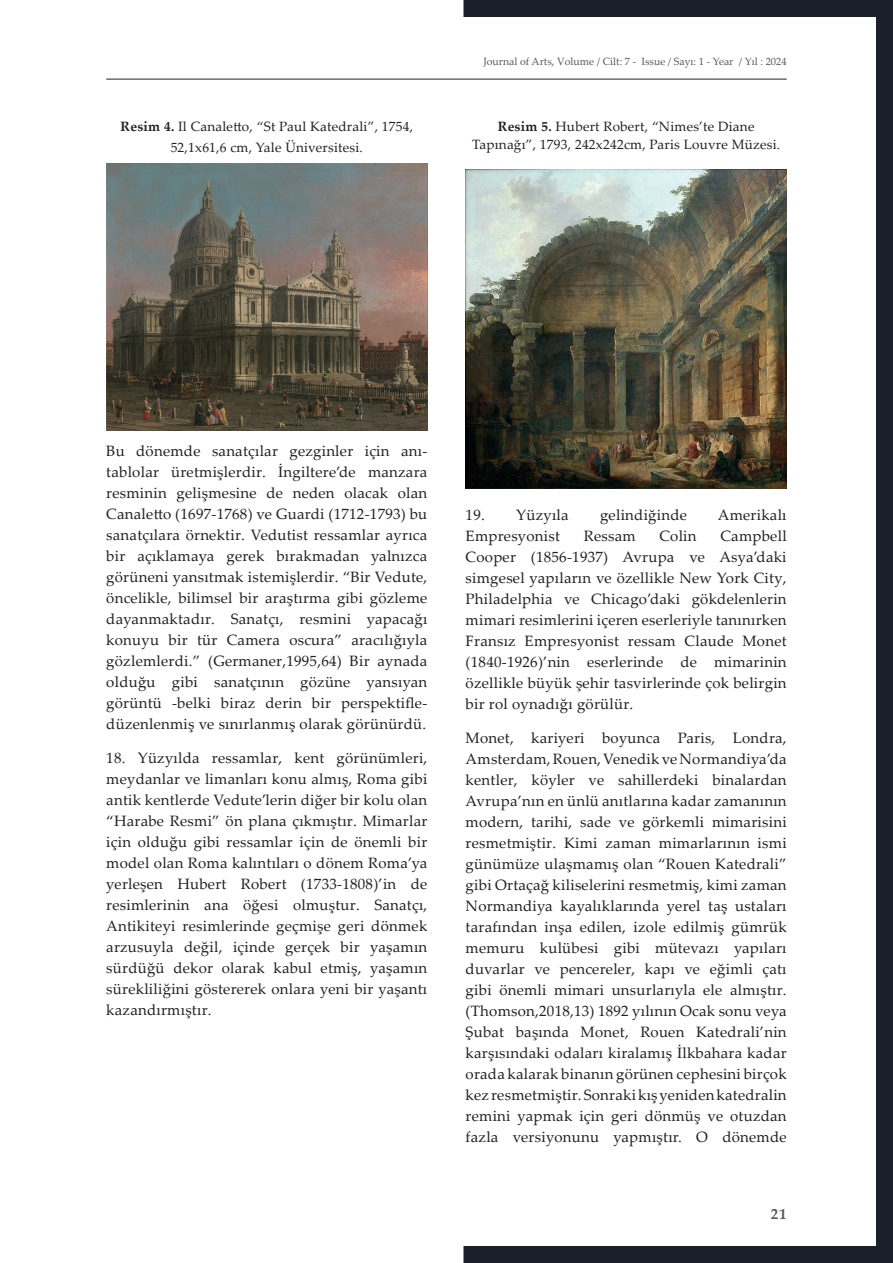
<style>
.page{position:relative;width:893px;height:1263px;background:#fff}
.page>*{position:absolute;margin:0;border:0;box-sizing:border-box;transform-origin:0 0}
.t1{font:15px/21px "Palatino Linotype";letter-spacing:.015em;color:#231f20;text-align:justify}
.t2{font:700 15px "Palatino Linotype";color:#57585a}
.t3{font:13.5px/21px "Palatino Linotype";letter-spacing:.015em;color:#231f20;text-align:center}
.t4{font:10.5px "Palatino Linotype";color:#57585a}
.s1{font-weight:700}
</style>
<div class="page">
<svg style="left:463px;top:0;width:430px;height:1263px"></svg>
<hr style="left:106px;top:79px;width:681px;height:1px;background:#231f20">
<img style="left:106px;top:164px;width:321px;height:266px">
<img style="left:466px;top:170px;width:321px;height:319px">
<p class="t3" style="left:121px;top:115px;width:294px"><span class="s1">Resim 4.</span> Il Canaletto, “St Paul Katedrali”, 1754,<br>52,1x61,6 cm, Yale Üniversitesi.</p>
<p class="t4" style="left:483px;top:54px;width:305px">Journal of Arts, Volume / Cilt: 7 - Issue / Sayı: 1 - Year / Yıl : 2024</p>
<p class="t3" style="left:472px;top:117px;width:310px;line-height:18px"><span class="s1">Resim 5.</span> Hubert Robert, “Nimes’te Diane<br>Tapınağı”, 1793, 242x242cm, Paris Louvre Müzesi.</p>
<p class="t1" style="left:106px;top:440px;width:323px">Bu dönemde sanatçılar gezginler için anı&shy;tablolar üretmişlerdir. İngiltere’de manzara resminin gelişmesine de neden olacak olan Canaletto (1697-1768) ve Guardi (1712-1793) bu sanatçılara örnektir. Vedutist ressamlar ayrıca bir açıklamaya gerek bırakmadan yalnızca görüneni yansıtmak istemişlerdir. “Bir Vedute, öncelikle, bilimsel bir araştırma gibi gözleme dayanmaktadır. Sanatçı, resmini yapacağı konuyu bir tür Camera oscura” aracılığıyla gözlemlerdi.” (Germaner,1995,64) Bir aynada olduğu gibi sanatçının gözüne yansıyan görüntü -belki biraz derin bir perspektifle&shy;düzenlenmiş ve sınırlanmış olarak görünürdü.</p>
<p class="t1" style="left:106px;top:746px;width:323px">18. Yüzyılda ressamlar, kent görünümleri, meydanlar ve limanları konu almış, Roma gibi antik kentlerde Vedute’lerin diğer bir kolu olan “Harabe Resmi” ön plana çıkmıştır. Mimarlar için olduğu gibi ressamlar için de önemli bir model olan Roma kalıntıları o dönem Roma’ya yerleşen Hubert Robert (1733-1808)’in de resimlerinin ana öğesi olmuştur. Sanatçı, Antikiteyi resimlerinde geçmişe geri dönmek arzusuyla değil, içinde gerçek bir yaşamın sürdüğü dekor olarak kabul etmiş, yaşamın sürekliliğini göstererek onlara yeni bir yaşantı kazandırmıştır.</p>
<p class="t1" style="left:466px;top:504px;width:105px">19. Yüzyıla</p>
<p class="t1" style="left:600px;top:504px;width:88px">gelindiğinde</p>
<p class="t1" style="left:718px;top:504px;width:70px">Amerikalı</p>
<p class="t1" style="left:466px;top:525px;width:96px">Empresyonist</p>
<p class="t1" style="left:584px;top:525px;width:53px">Ressam</p>
<p class="t1" style="left:659px;top:525px;width:39px">Colin</p>
<p class="t1" style="left:466px;top:525px;width:323px;text-indent:255px">Campbell Cooper (1856-1937) Avrupa ve Asya’daki simgesel yapıların ve özellikle New York City, Philadelphia ve Chicago’daki gökdelenlerin mimari resimlerini içeren eserleriyle tanınırken Fransız Empresyonist ressam Claude Monet (1840-1926)’nin eserlerinde de mimarinin özellikle büyük şehir tasvirlerinde çok belirgin bir rol oynadığı görülür.</p>
<p class="t1" style="left:466px;top:727px;width:323px">Monet, kariyeri boyunca Paris, Londra, Amsterdam, Rouen, Venedik ve Normandiya’da kentler, köyler ve sahillerdeki binalardan Avrupa’nın en ünlü anıtlarına kadar zamanının modern, tarihi, sade ve görkemli mimarisini resmetmiştir. Kimi zaman mimarlarının ismi günümüze ulaşmamış olan “Rouen Katedrali” gibi Ortaçağ kiliselerini resmetmiş, kimi zaman Normandiya kayalıklarında yerel taş ustaları tarafından inşa edilen, izole edilmiş gümrük memuru kulübesi gibi mütevazı yapıları duvarlar ve pencereler, kapı ve eğimli çatı gibi önemli mimari unsurlarıyla ele almıştır. (Thomson,2018,13) 1892 yılının Ocak sonu veya Şubat başında Monet, Rouen Katedrali’nin karşısındaki odaları kiralamış İlkbahara kadar orada kalarak binanın görünen cephesini birçok kez resmetmiştir. Sonraki kış yeniden katedralin remini yapmak için geri dönmüş ve otuzdan fazla versiyonunu yapmıştır. O dönemde</p>
<p class="t2" style="left:771px;top:1203px;width:17px">21</p>
</div>
